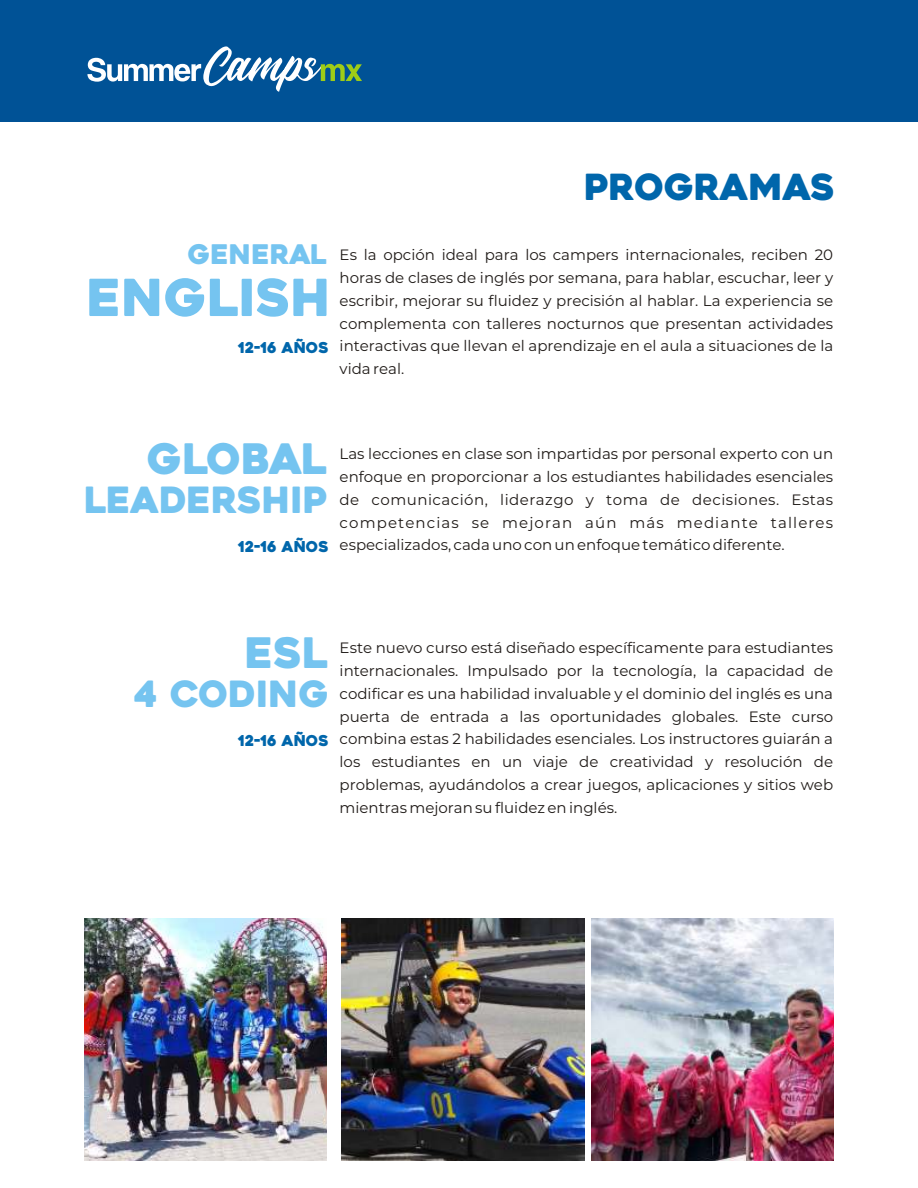
<style>
.page{position:relative;width:918px;height:1188px;background:#fff}
.page>*{position:absolute;margin:0;border:0;box-sizing:border-box;transform-origin:0 0}
.t1{font:51px "Heavitas";color:#75c4f0}
.t2{font:42px "Heavitas";color:#75c4f0}
.t3{font:36.15px "Heavitas";color:#75c4f0}
.t4{font:36px "Heavitas";color:#0066ab}
.t5{font:27px "Heavitas";color:#75c4f0}
.t6{font:15px/22.8px "Montserrat";color:#1f1a17;text-align:justify}
.t7{font:15px "Heavitas";color:#0066ab}
</style>
<div class="page">
<div style="left:0;top:0;width:918px;height:122px;background:#005296"></div>
<svg style="left:87px;top:46px;width:275px;height:46px"></svg>
<img style="left:342px;top:919px;width:242px;height:242px">
<img style="left:591px;top:919px;width:243px;height:242px">
<img style="left:84px;top:919px;width:243px;height:242px">
<h3 class="t4" style="left:584px;top:173px;width:252px">PROGRAMAS</h3>
<h3 class="t5" style="left:188px;top:244px;width:141px">GENERAL</h3>
<h1 class="t1" style="left:87px;top:278px;width:246px">ENGLISH</h1>
<p class="t7" style="left:238px;top:342px;width:92px">12-16 AÑOS</p>
<p class="t6" style="left:340px;top:244px;width:495px">Es la opción ideal para los campers internacionales, reciben 20 horas de clases de inglés por semana, para hablar, escuchar, leer y escribir, mejorar su fluidez y precisión al hablar. La experiencia se complementa con talleres nocturnos que presentan actividades interactivas que llevan el aprendizaje en el aula a situaciones de la vida real.</p>
<h2 class="t2" style="left:147px;top:443px;width:182px">GLOBAL</h2>
<h3 class="t3" style="left:84px;top:486px;width:245px">LEADERSHIP</h3>
<p class="t7" style="left:238px;top:541px;width:92px">12-16 AÑOS</p>
<p class="t6" style="left:340px;top:443px;width:495px">Las lecciones en clase son impartidas por personal experto con un enfoque en proporcionar a los estudiantes habilidades esenciales de comunicación, liderazgo y toma de decisiones. Estas competencias se mejoran aún más mediante talleres especializados, cada uno con un enfoque temático diferente.</p>
<h2 class="t2" style="left:245px;top:636px;width:85px">ESL</h2>
<h3 class="t3" style="left:133px;top:680px;width:197px">4 CODING</h3>
<p class="t7" style="left:238px;top:735px;width:92px">12-16 AÑOS</p>
<p class="t6" style="left:340px;top:636px;width:495px">Este nuevo curso está diseñado específicamente para estudiantes internacionales. Impulsado por la tecnología, la capacidad de codificar es una habilidad invaluable y el dominio del inglés es una puerta de entrada a las oportunidades globales. Este curso combina estas 2 habilidades esenciales. Los instructores guiarán a los estudiantes en un viaje de creatividad y resolución de problemas, ayudándolos a crear juegos, aplicaciones y sitios web mientras mejoran su fluidez en inglés.</p>
</div>
